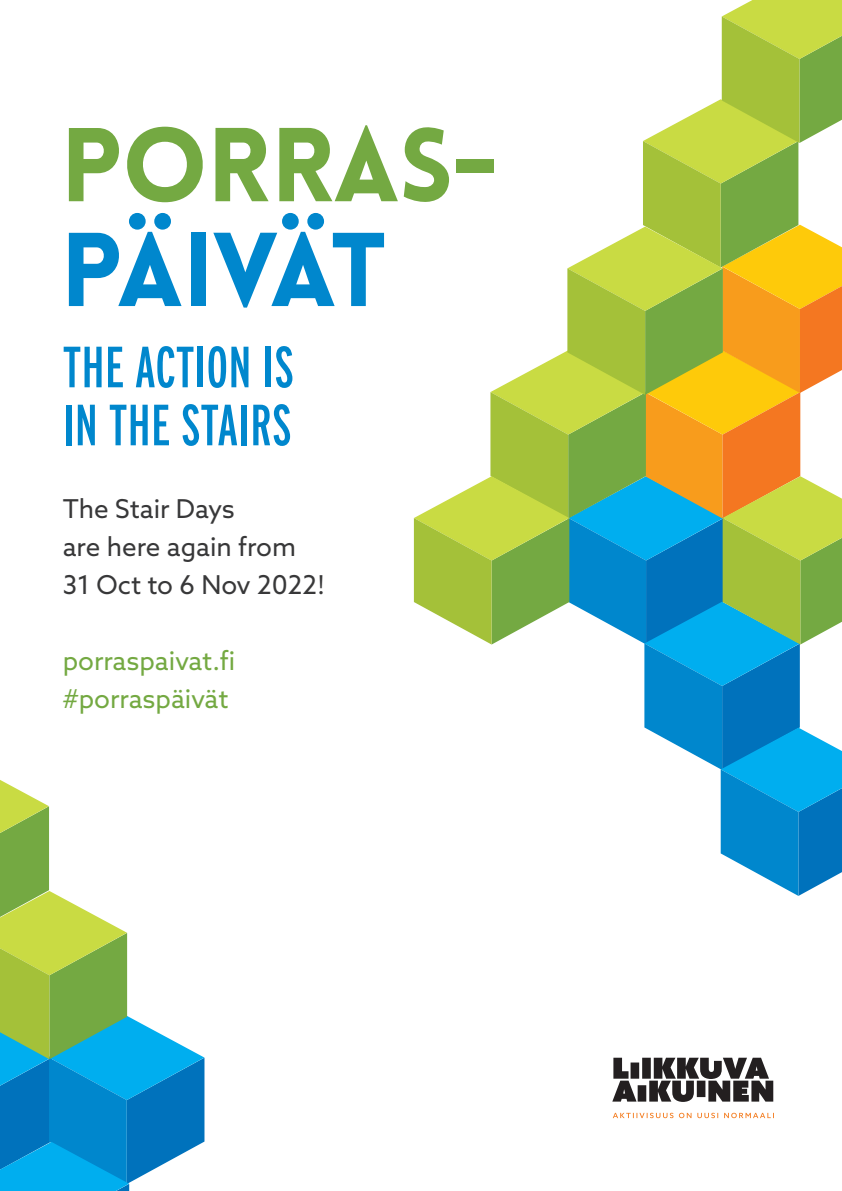
<style>
.page{position:relative;width:842px;height:1191px;background:#fff}
.page>*{position:absolute;margin:0;border:0;box-sizing:border-box;transform-origin:0 0}
.t1{font:900 102.5px/104.8px "Lovelo";letter-spacing:-.01em;color:#74a942}
.t2{font:58px/58px "Interstate Compressed";color:#0087cd}
.t3{font:26px/38px "Azo Sans";color:#383839}
.t4{font:26px/38px "Azo Sans";color:#74a942}
.s1{color:#0087cd}
</style>
<div class="page">
<svg style="left:0;top:780px;width:204px;height:411px"></svg>
<svg style="left:414px;top:0;width:428px;height:896px"></svg>
<svg style="left:612px;top:1057px;width:161px;height:45px"></svg>
<svg style="left:613px;top:1112px;width:161px;height:6px"></svg>
<p class="t1" style="left:61px;top:114px;width:439px">PORRAS-<br><span class="s1">PÄIVÄT</span></p>
<p class="t2" style="left:63px;top:337px;width:233px">THE ACTION IS<br>IN THE STAIRS</p>
<p class="t3" style="left:63px;top:489px;width:264px">The Stair Days<br>are here again from<br>31 Oct to 6 Nov 2022!</p>
<p class="t4" style="left:63px;top:641px;width:174px">porraspaivat.fi #porraspäivät</p>
</div>
